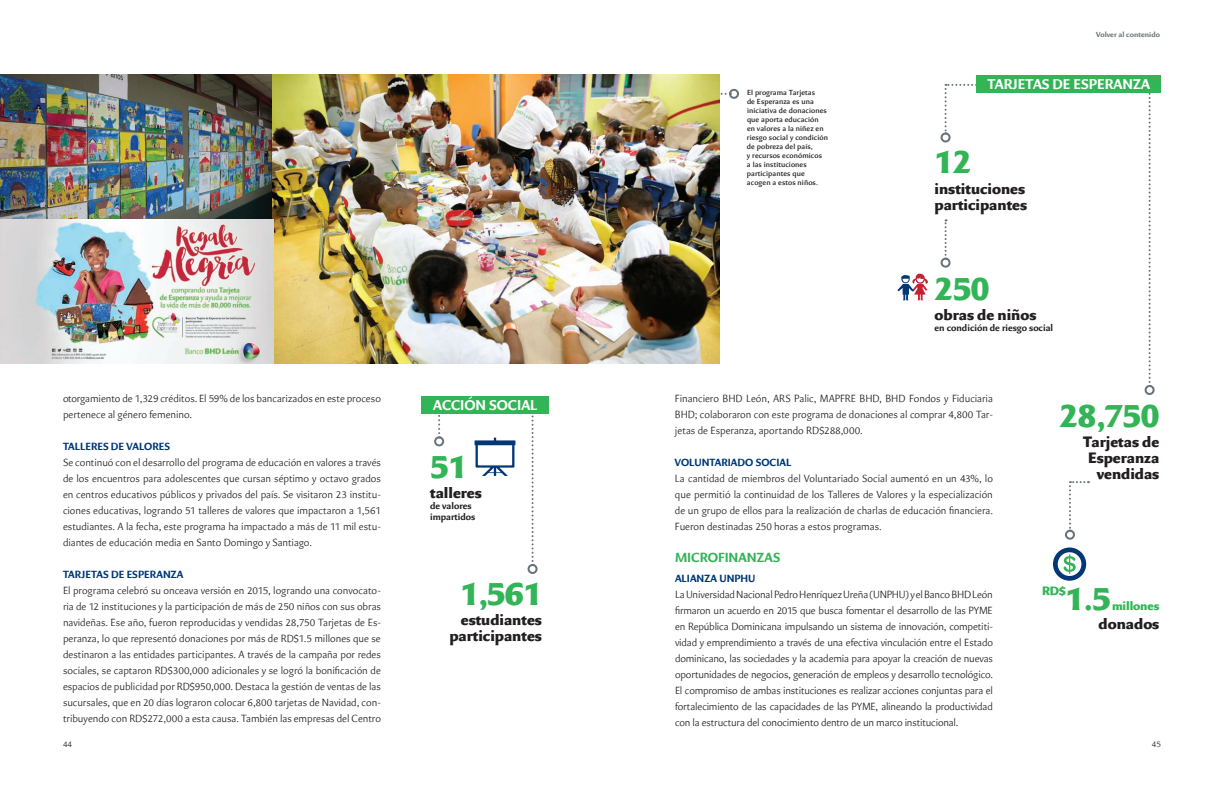
<style>
.page{position:relative;width:1224px;height:792px;background:#fff}
.page>*{position:absolute;margin:0;border:0;box-sizing:border-box;transform-origin:0 0}
.t1{font:900 36px "Eva Pro";letter-spacing:-.01em;color:#32b457}
.t2{font:900 16px/16px "Eva Pro";color:#231f20;text-align:right}
.t3{font:700 15px "Eva Pro";color:#fff}
.t4{font:700 14px "Eva Pro";color:#32b457}
.t5{font:900 12.8px "Eva Pro";letter-spacing:-.01em;color:#32b457}
.t6{font:300 11px/16px "Eva Pro";letter-spacing:-.005em;color:#231f20;text-align:justify}
.t7{font:700 11px "Eva Pro";letter-spacing:.005em;color:#013775}
.t8{font:700 10px/11px "Eva Pro";color:#231f20}
.t9{font:300 8.7px "Eva Pro";color:#231f20}
.t10{font:600 7.8px/9px "Eva Pro";letter-spacing:.01em;color:#231f20}
.t11{font:700 7.8px "Eva Pro";color:#687379}
</style>
<div class="page">
<svg style="left:438px;top:415px;width:2px;height:19px"></svg>
<div style="left:434px;top:436px;width:10px;height:10px;border:2px solid #687379;border-radius:50%"></div>
<svg style="left:945px;top:219px;width:2px;height:39px"></svg>
<div style="left:941px;top:258px;width:10px;height:10px;border:2px solid #687379;border-radius:50%"></div>
<svg style="left:532px;top:415px;width:2px;height:147px"></svg>
<div style="left:528px;top:564px;width:10px;height:10px;border:2px solid #687379;border-radius:50%"></div>
<svg style="left:1149px;top:93px;width:2px;height:290px"></svg>
<div style="left:1145px;top:385px;width:10px;height:10px;border:2px solid #687379;border-radius:50%"></div>
<div style="left:422px;top:396px;width:127px;height:18px;background:#32b457"></div>
<svg style="left:475px;top:438px;width:40px;height:38px"></svg>
<svg style="left:720px;top:93px;width:7px;height:2px"></svg>
<div style="left:729px;top:89px;width:10px;height:10px;border:2px solid #687379;border-radius:50%"></div>
<img style="left:0;top:75px;width:273px;height:145px">
<img style="left:273px;top:75px;width:447px;height:288px">
<img style="left:0;top:220px;width:273px;height:143px">
<svg style="left:1069px;top:481px;width:20px;height:50px"></svg>
<div style="left:1065px;top:530px;width:10px;height:10px;border:2px solid #687379;border-radius:50%"></div>
<svg style="left:945px;top:84px;width:32px;height:48px"></svg>
<div style="left:941px;top:132px;width:10px;height:10px;border:2px solid #687379;border-radius:50%"></div>
<svg style="left:897px;top:274px;width:31px;height:26px"></svg>
<svg style="left:1053px;top:548px;width:33px;height:33px"></svg>
<div style="left:977px;top:75px;width:184px;height:18px;background:#32b457"></div>
<p class="t6" style="left:63px;top:390px;width:319px">otorgamiento de 1,329 créditos. El 59% de los bancarizados en este proceso pertenece al género femenino.</p>
<p class="t7" style="left:63px;top:439px;width:109px">TALLERES DE VALORES</p>
<p class="t6" style="left:63px;top:454px;width:319px">Se continuó con el desarrollo del programa de educación en valores a través de los encuentros para adolescentes que cursan séptimo y octavo grados en centros educativos públicos y privados del país. Se visitaron 23 institu&shy;ciones educativas, logrando 51 talleres de valores que impactaron a 1,561 estudiantes. A la fecha, este programa ha impactado a más de 11 mil estu&shy;diantes de educación media en Santo Domingo y Santiago.</p>
<p class="t7" style="left:63px;top:567px;width:122px">TARJETAS DE ESPERANZA</p>
<p class="t6" style="left:63px;top:582px;width:320px">El programa celebró su onceava versión en 2015, logrando una convocato&shy;ria de 12 instituciones y la participación de más de 250 niños con sus obras navideñas. Ese año, fueron reproducidas y vendidas 28,750 Tarjetas de Es&shy;peranza, lo que representó donaciones por más de RD$1.5 millones que se destinaron a las entidades participantes. A través de la campaña por redes sociales, se captaron RD$300,000 adicionales y se logró la bonificación de espacios de publicidad por RD$950,000. Destaca la gestión de ventas de las sucursales, que en 20 días lograron colocar 6,800 tarjetas de Navidad, con&shy;tribuyendo con RD$272,000 a esta causa. También las empresas del Centro</p>
<h3 class="t3" style="left:433px;top:396px;width:106px">ACCIÓN SOCIAL</h3>
<h1 class="t1" style="left:430px;top:441px;width:38px">51</h1>
<h2 class="t2" style="left:430px;top:484px;width:53px">talleres</h2>
<p class="t8" style="left:430px;top:500px;width:47px">DE VALORES<br>IMPARTIDOS</p>
<h1 class="t1" style="left:460px;top:569px;width:83px">1,561</h1>
<h2 class="t2" style="left:449px;top:612px;width:94px">estudiantes participantes</h2>
<p class="t10" style="left:747px;top:87px;width:83px">El programa Tarjetas<br>de Esperanza es una iniciativa de donaciones que aporta educación en valores a la niñez en riesgo social y condición de pobreza del país,<br>y recursos económicos<br>a las instituciones participantes que acogen a estos niños.</p>
<p class="t11" style="left:1096px;top:29px;width:65px">VOLVER AL CONTENIDO</p>
<h3 class="t3" style="left:988px;top:75px;width:164px">TARJETAS DE ESPERANZA</h3>
<h1 class="t1" style="left:935px;top:137px;width:38px">12</h1>
<h2 class="t2" style="left:935px;top:180px;width:94px;text-align:left">instituciones participantes</h2>
<h1 class="t1" style="left:935px;top:263px;width:57px">250</h1>
<h2 class="t2" style="left:935px;top:306px;width:103px">obras de niños</h2>
<p class="t8" style="left:935px;top:322px;width:120px">EN CONDICIÓN DE RIESGO SOCIAL</p>
<p class="t6" style="left:675px;top:390px;width:319px">Financiero BHD León, ARS Palic, MAPFRE BHD, BHD Fondos y Fiduciaria BHD; colaboraron con este programa de donaciones al comprar 4,800 Tar&shy;jetas de Esperanza, aportando RD$288,000.</p>
<p class="t7" style="left:675px;top:455px;width:118px">VOLUNTARIADO SOCIAL</p>
<p class="t6" style="left:675px;top:470px;width:320px">La cantidad de miembros del Voluntariado Social aumentó en un 43%, lo que permitió la continuidad de los Talleres de Valores y la especialización de un grupo de ellos para la realización de charlas de educación financiera.<br>Fueron destinadas 250 horas a estos programas.</p>
<p class="t4" style="left:675px;top:548px;width:107px">MICROFINANZAS</p>
<p class="t7" style="left:675px;top:572px;width:74px">ALIANZA UN PHU</p>
<p class="t6" style="left:675px;top:587px;width:319px">La Universidad Nacional Pedro Henríquez Ureña (UNPHU) y el Banco BHD León firmaron un acuerdo en 2015 que busca fomentar el desarrollo de las PYME en República Dominicana impulsando un sistema de innovación, competiti&shy;vidad y emprendimiento a través de una efectiva vinculación entre el Estado dominicano, las sociedades y la academia para apoyar la creación de nuevas oportunidades de negocios, generación de empleos y desarrollo tecnológico.<br>El compromiso de ambas instituciones es realizar acciones conjuntas para el fortalecimiento de las capacidades de las PYME, alineando la productividad con la estructura del conocimiento dentro de un marco institucional.</p>
<h1 class="t1" style="left:1060px;top:391px;width:101px">28,750</h1>
<h2 class="t2" style="left:1084px;top:434px;width:77px">Tarjetas de<br>Esperanza vendidas</h2>
<p class="t5" style="left:1042px;top:583px;width:25px">RD$</p>
<h1 class="t1" style="left:1066px;top:573px;width:47px">1.5</h1>
<p class="t5" style="left:1112px;top:597px;width:49px">millones</p>
<h2 class="t2" style="left:1099px;top:615px;width:62px">donados</h2>
<p class="t9" style="left:63px;top:739px;width:11px">44</p>
<p class="t9" style="left:1152px;top:739px;width:11px">45</p>
</div>
